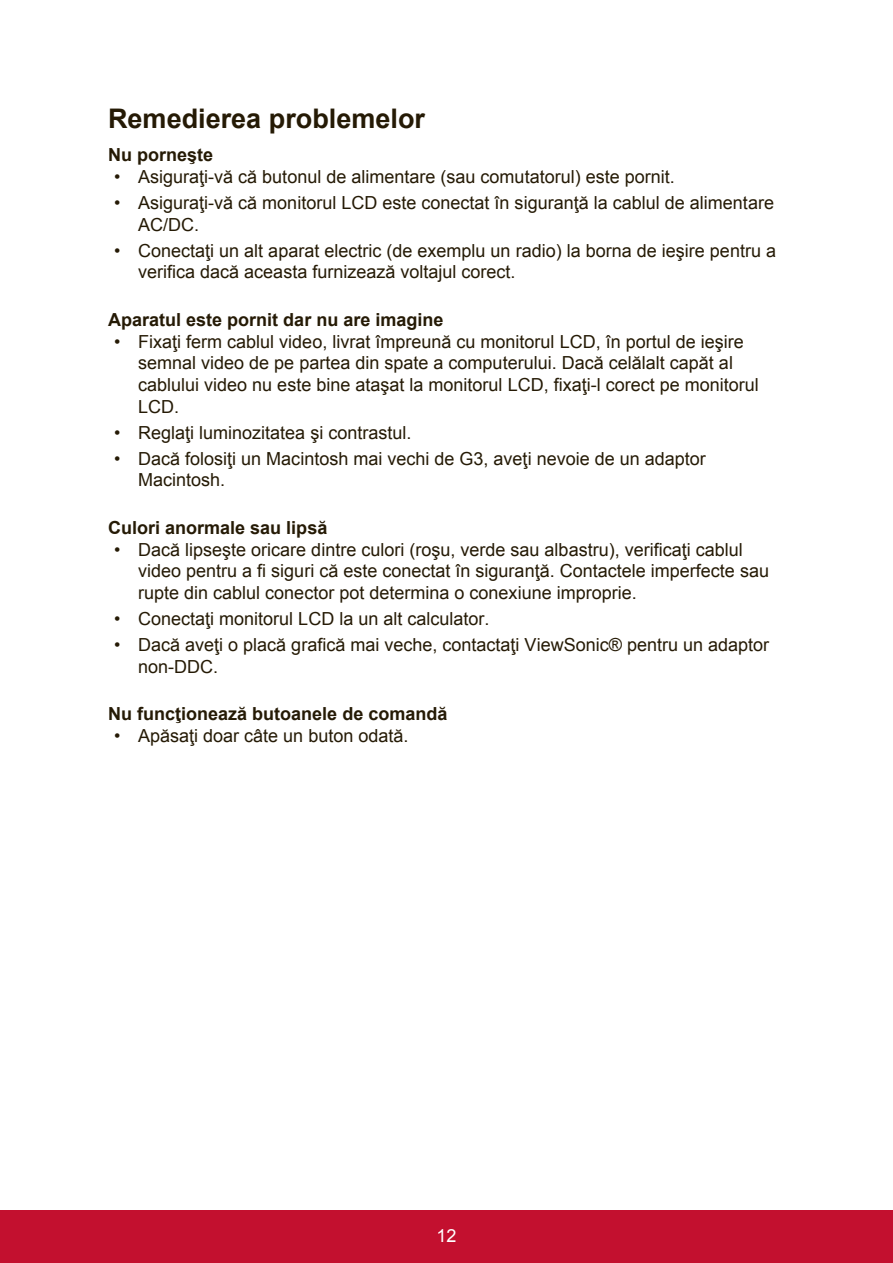
<style>
.page{position:relative;width:893px;height:1263px;background:#fff}
.page>*{position:absolute;margin:0;border:0;box-sizing:border-box;transform-origin:0 0}
.t1{font:700 27px "Arial";color:#251a05}
.t2{font:18px/21.6px "Arial";color:#251a05}
.t3{font:700 18px "Arial";color:#251a05}
.t4{font:18px "Arial";color:#fff}
</style>
<div class="page">
<div style="left:0;top:1210px;width:892px;height:53px;background:#c3102f"></div>
<h1 class="t1" style="left:108px;top:100px;width:318px">Remedierea problemelor</h1>
<p class="t3" style="left:108px;top:143px;width:107px">Nu porneşte</p>
<p class="t2" style="left:114px;top:166px;width:562px">• Asiguraţi-vă că butonul de alimentare (sau comutatorul) este pornit.</p>
<p class="t2" style="left:138px;top:192px;width:637px;text-indent:-24px">• Asiguraţi-vă că monitorul LCD este conectat în siguranţă la cablul de alimentare<br>AC/DC.</p>
<p class="t2" style="left:138px;top:240px;width:639px;text-indent:-24px">• Conectaţi un alt aparat electric (de exemplu un radio) la borna de ieşire pentru a verifica dacă aceasta furnizează voltajul corect.</p>
<p class="t3" style="left:108px;top:308px;width:337px">Aparatul este pornit dar nu are imagine</p>
<p class="t2" style="left:138px;top:331px;width:622px;text-indent:-24px">• Fixaţi ferm cablul video, livrat împreună cu monitorul LCD, în portul de ieşire semnal video de pe partea din spate a computerului. Dacă celălalt capăt al cablului video nu este bine ataşat la monitorul LCD, fixaţi-l corect pe monitorul LCD.</p>
<p class="t2" style="left:114px;top:422px;width:299px">• Reglaţi luminozitatea şi contrastul.</p>
<p class="t2" style="left:138px;top:448px;width:569px;text-indent:-24px">• Dacă folosiţi un Macintosh mai vechi de G3, aveţi nevoie de un adaptor<br>Macintosh.</p>
<p class="t3" style="left:108px;top:516px;width:221px">Culori anormale sau lipsă</p>
<p class="t2" style="left:138px;top:539px;width:632px;text-indent:-24px">• Dacă lipseşte oricare dintre culori (roşu, verde sau albastru), verificaţi cablul video pentru a fi siguri că este conectat în siguranţă. Contactele imperfecte sau rupte din cablul conector pot determina o conexiune improprie.</p>
<p class="t2" style="left:114px;top:608px;width:377px">• Conectaţi monitorul LCD la un alt calculator.</p>
<p class="t2" style="left:138px;top:634px;width:632px;text-indent:-24px">• Dacă aveţi o placă grafică mai veche, contactaţi ViewSonic® pentru un adaptor non-DDC.</p>
<p class="t3" style="left:108px;top:702px;width:341px">Nu funcţionează butoanele de comandă</p>
<p class="t2" style="left:114px;top:725px;width:296px">• Apăsaţi doar câte un buton odată.</p>
<p class="t4" style="left:436px;top:1223px;width:22px">12</p>
</div>
